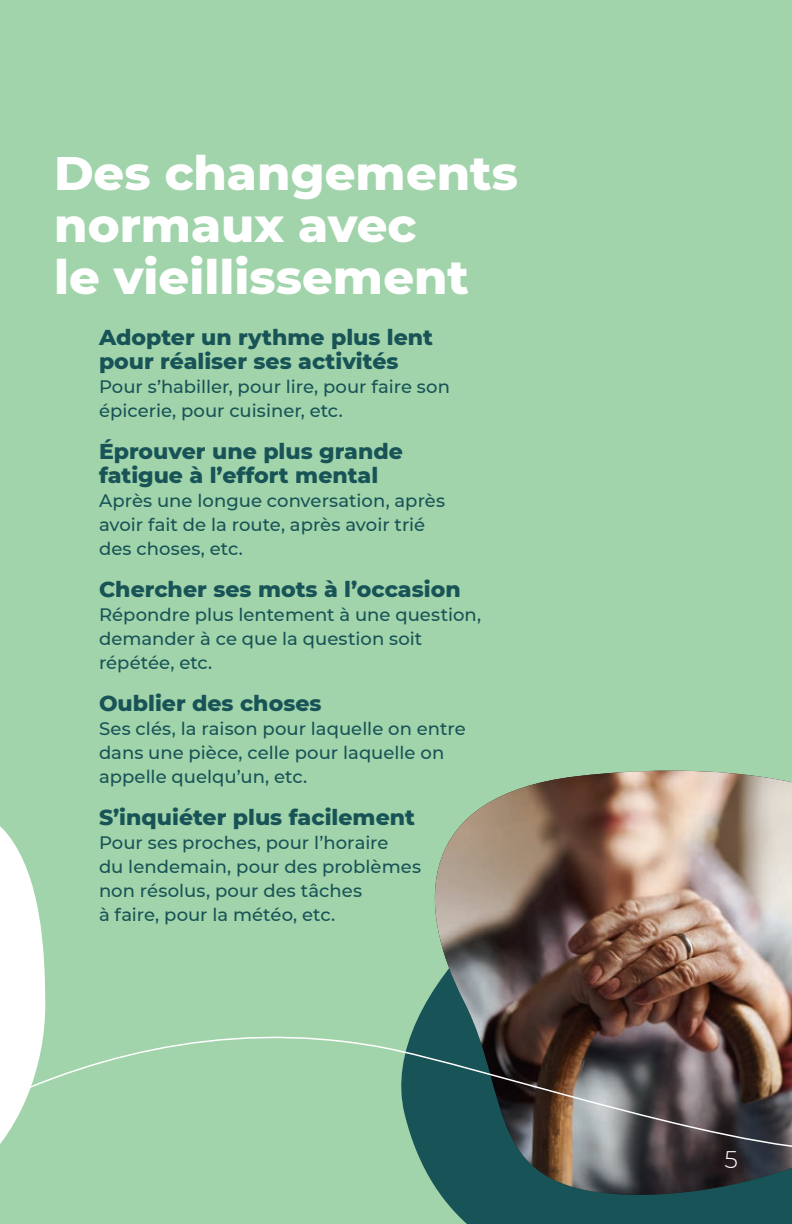
<style>
.page{position:relative;width:792px;height:1224px;background:#a1d4aa}
.page>*{position:absolute;margin:0;border:0;box-sizing:border-box;transform-origin:0 0}
.TEXTE_COURANT{font:800 48px/51.8px "Montserrat";color:#fff}
.t1{font:300 24px "Montserrat";color:#fff}
.t2{font:800 22px/24px "Montserrat";color:#185357}
.TEXTE_COURANT-2{font:500 18px/24px "Montserrat";color:#185357}
</style>
<div class="page">
<img style="left:434px;top:771px;width:358px;height:216px">
<svg style="left:0;top:826px;width:45px;height:161px"></svg>
<svg style="left:0;top:987px;width:792px;height:237px"></svg>
<p class="TEXTE_COURANT" style="left:54px;top:145px;width:466px">Des changements normaux avec<br>le vieillissement</p>
<h2 class="t2" style="left:99px;top:324px;width:336px">Adopter un rythme plus lent pour réaliser ses activités</h2>
<p class="TEXTE_COURANT-2" style="left:99px;top:374px;width:352px">Pour s’habiller, pour lire, pour faire son épicerie, pour cuisiner, etc.</p>
<h2 class="t2" style="left:99px;top:438px;width:306px">Éprouver une plus grande fatigue à l’effort mental</h2>
<p class="TEXTE_COURANT-2" style="left:99px;top:488px;width:348px">Après une longue conversation, après avoir fait de la route, après avoir trié des choses, etc.</p>
<h2 class="t2" style="left:99px;top:576px;width:363px">Chercher ses mots à l’occasion</h2>
<p class="TEXTE_COURANT-2" style="left:99px;top:602px;width:384px">Répondre plus lentement à une question, demander à ce que la question soit répétée, etc.</p>
<h2 class="t2" style="left:99px;top:690px;width:224px">Oublier des choses</h2>
<p class="TEXTE_COURANT-2" style="left:99px;top:716px;width:368px">Ses clés, la raison pour laquelle on entre dans une pièce, celle pour laquelle on appelle quelqu’un, etc.</p>
<h2 class="t2" style="left:99px;top:804px;width:318px">S’inquiéter plus facilement</h2>
<p class="TEXTE_COURANT-2" style="left:99px;top:830px;width:324px">Pour ses proches, pour l’horaire<br>du lendemain, pour des problèmes non résolus, pour des tâches<br>à faire, pour la météo, etc.</p>
<h2 class="t1" style="left:725px;top:1143px;width:15px">5</h2>
</div>
